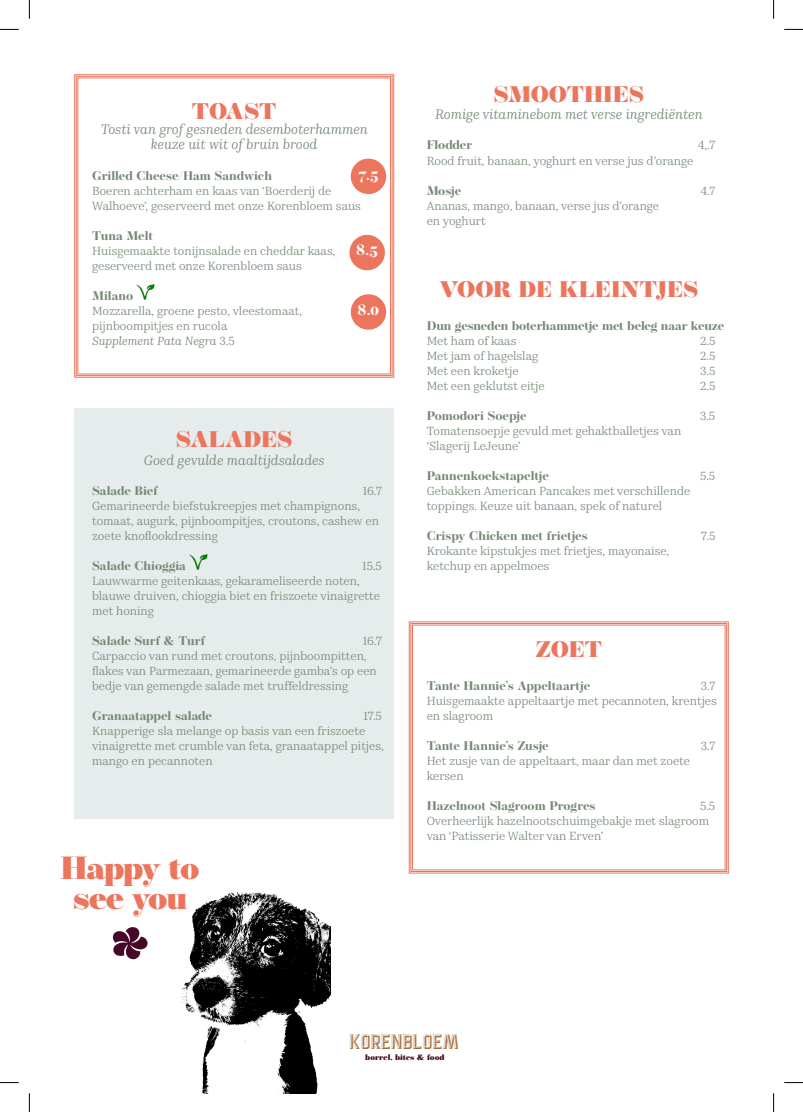
<style>
.page{position:relative;width:803px;height:1112px;background:#fff}
.page>*{position:absolute;margin:0;border:0;box-sizing:border-box;transform-origin:0 0}
.t1{font:900 32px/30px "Operetta 12";letter-spacing:-.05em;color:#ec755d;text-align:center}
.t2{font:900 22.5px "Operetta 12";color:#ec755d}
.t3{font:20.12px "Playerinnershadow";color:#a26c39}
.t4{font:700 16.25px "Operetta 12";color:#fff}
.t5{font:italic 13.75px/15px "Kazimir Text";color:#768975;text-align:center}
.t6{font:700 12.5px "Operetta 12";color:#768975}
.t7{font:11.88px/15px "Kazimir Text";color:#768975}
.t8{font:900 7.88px "Operetta 12";color:#460828}
.s1{font-style:italic}
</style>
<div class="page">
<div style="left:74px;top:409px;width:320px;height:409px;background:#e6ecec"></div>
<svg style="left:74px;top:74px;width:320px;height:303px"></svg>
<div style="left:76px;top:76px;width:317px;height:300px;border:1px solid #ec755d"></div>
<img style="left:190px;top:554px;width:17px;height:15px">
<img style="left:137px;top:284px;width:17px;height:15px">
<svg style="left:409px;top:621px;width:320px;height:252px"></svg>
<div style="left:410px;top:622px;width:317px;height:249px;border:1px solid #ec755d"></div>
<img style="left:181px;top:892px;width:150px;height:200px">
<svg style="left:112px;top:927px;width:36px;height:32px"></svg>
<svg style="left:349px;top:157px;width:39px;height:39px"></svg>
<svg style="left:348px;top:233px;width:38px;height:39px"></svg>
<svg style="left:349px;top:292px;width:39px;height:39px"></svg>
<svg style="left:0;top:29px;width:19px;height:1px"></svg>
<svg style="left:784px;top:29px;width:19px;height:1px"></svg>
<svg style="left:0;top:1082px;width:19px;height:1px"></svg>
<svg style="left:784px;top:1082px;width:19px;height:1px"></svg>
<svg style="left:29px;top:0;width:1px;height:19px"></svg>
<svg style="left:29px;top:1093px;width:1px;height:18px"></svg>
<svg style="left:773px;top:0;width:1px;height:19px"></svg>
<svg style="left:773px;top:1093px;width:1px;height:18px"></svg>
<h2 class="t2" style="left:192px;top:98px;width:86px">TOAST</h2>
<p class="t5" style="left:101px;top:121px;width:268px">Tosti van grof gesneden desemboterhammen keuze uit wit of bruin brood</p>
<p class="t6" style="left:92px;top:168px;width:181px">Grilled Cheese/Ham Sandwich</p>
<p class="t7" style="left:92px;top:182px;width:270px">Boeren achterham en kaas van ‘Boerderij de<br>Walhoeve’, geserveerd met onze Korenbloem saus</p>
<p class="t6" style="left:92px;top:228px;width:62px">Tuna Melt</p>
<p class="t7" style="left:92px;top:242px;width:245px">Huisgemaakte tonijnsalade en cheddar kaas, geserveerd met onze Korenbloem saus</p>
<p class="t6" style="left:92px;top:288px;width:42px">Milano</p>
<p class="t7" style="left:92px;top:302px;width:212px">Mozzarella, groene pesto, vleestomaat, pijnboompitjes en rucola<br><span class="s1">Supplement Pata Negra</span> 3.5</p>
<h3 class="t4" style="left:358px;top:164px;width:22px">7.5</h3>
<h3 class="t4" style="left:356px;top:239px;width:23px">8.5</h3>
<h3 class="t4" style="left:357px;top:299px;width:23px">8.0</h3>
<h2 class="t2" style="left:176px;top:426px;width:118px">SALADES</h2>
<p class="t5" style="left:144px;top:451px;width:182px">Goed gevulde maaltijdsalades</p>
<p class="t6" style="left:92px;top:483px;width:67px">Salade Bief</p>
<p class="t7" style="left:363px;top:482px;width:21px">16.7</p>
<p class="t7" style="left:92px;top:497px;width:288px">Gemarineerde biefstukreepjes met champignons, tomaat, augurk, pijnboompitjes, croutons, cashew en zoete knoflookdressing</p>
<p class="t6" style="left:92px;top:558px;width:95px">Salade Chioggia</p>
<p class="t7" style="left:362px;top:557px;width:21px">15.5</p>
<p class="t7" style="left:92px;top:572px;width:289px">Lauwwarme geitenkaas, gekarameliseerde noten, blauwe druiven, chioggia biet en friszoete vinaigrette met honing</p>
<p class="t6" style="left:92px;top:633px;width:114px">Salade Surf &amp; Turf</p>
<p class="t7" style="left:92px;top:632px;width:291px;text-indent:271px">16.7<br>Carpaccio van rund met croutons, pijnboompitten, flakes van Parmezaan, gemarineerde gamba’s op een bedje van gemengde salade met truffeldressing</p>
<p class="t6" style="left:92px;top:708px;width:121px">Granaatappel salade</p>
<p class="t7" style="left:92px;top:707px;width:293px;text-indent:271px">17.5<br>Knapperige sla melange op basis van een friszoete vinaigrette met crumble van feta, granaatappel pitjes, mango en pecannoten</p>
<h1 class="t1" style="left:61px;top:853px;width:140px">Happy to see you</h1>
<h2 class="t2" style="left:493px;top:81px;width:152px">SMOOTHIES</h2>
<p class="t5" style="left:435px;top:106px;width:269px">Romige vitaminebom met verse ingrediënten</p>
<p class="t6" style="left:427px;top:138px;width:47px">Flodder</p>
<p class="t7" style="left:698px;top:137px;width:19px">4,.7</p>
<p class="t7" style="left:427px;top:152px;width:268px">Rood fruit, banaan, yoghurt en verse jus d’orange</p>
<p class="t6" style="left:427px;top:183px;width:36px">Mosje</p>
<p class="t7" style="left:700px;top:182px;width:16px">4.7</p>
<p class="t7" style="left:427px;top:197px;width:234px">Ananas, mango, banaan, verse jus d’orange en yoghurt</p>
<h2 class="t2" style="left:439px;top:276px;width:261px">VOOR DE KLEINTJES</h2>
<p class="t6" style="left:427px;top:318px;width:299px">Dun gesneden boterhammetje met beleg naar keuze</p>
<p class="t7" style="left:427px;top:332px;width:91px">Met ham of kaas</p>
<p class="t7" style="left:700px;top:332px;width:17px">2.5</p>
<p class="t7" style="left:427px;top:347px;width:113px">Met jam of hagelslag</p>
<p class="t7" style="left:700px;top:347px;width:17px">2.5</p>
<p class="t7" style="left:427px;top:362px;width:93px">Met een kroketje</p>
<p class="t7" style="left:700px;top:362px;width:17px">3.5</p>
<p class="t7" style="left:427px;top:377px;width:119px">Met een geklutst eitje</p>
<p class="t7" style="left:700px;top:377px;width:17px">2.5</p>
<p class="t6" style="left:427px;top:408px;width:101px">Pomodori Soepje</p>
<p class="t7" style="left:700px;top:407px;width:17px">3.5</p>
<p class="t7" style="left:427px;top:422px;width:256px">Tomatensoepje gevuld met gehaktballetjes van ‘Slagerij LeJeune’</p>
<p class="t6" style="left:427px;top:468px;width:124px">Pannenkoekstapeltje</p>
<p class="t7" style="left:700px;top:467px;width:17px">5.5</p>
<p class="t7" style="left:427px;top:482px;width:265px">Gebakken American Pancakes met verschillende toppings. Keuze uit banaan, spek of naturel</p>
<p class="t6" style="left:427px;top:528px;width:162px">Crispy Chicken met frietjes</p>
<p class="t7" style="left:701px;top:527px;width:16px">7.5</p>
<p class="t7" style="left:427px;top:542px;width:244px">Krokante kipstukjes met frietjes, mayonaise, ketchup en appelmoes</p>
<h2 class="t2" style="left:535px;top:636px;width:68px">ZOET</h2>
<p class="t6" style="left:427px;top:678px;width:165px">Tante Hannie’s Appeltaartje</p>
<p class="t7" style="left:427px;top:677px;width:292px;text-indent:274px">3.7<br>Huisgemaakte appeltaartje met pecannoten, krentjes en slagroom</p>
<p class="t6" style="left:427px;top:738px;width:124px">Tante Hannie’s Zusje</p>
<p class="t7" style="left:701px;top:737px;width:16px">3.7</p>
<p class="t7" style="left:427px;top:752px;width:265px">Het zusje van de appeltaart, maar dan met zoete kersen</p>
<p class="t6" style="left:427px;top:798px;width:170px">Hazelnoot Slagroom Progres</p>
<p class="t7" style="left:427px;top:797px;width:290px;text-indent:273px">5.5<br>Overheerlijk hazelnootschuimgebakje met slagroom van ‘Patisserie Walter van Erven’</p>
<h3 class="t3" style="left:350px;top:1029px;width:111px">KORENBLOEM</h3>
<p class="t8" style="left:365px;top:1052px;width:81px">borrel, bites &amp; food</p>
</div>
